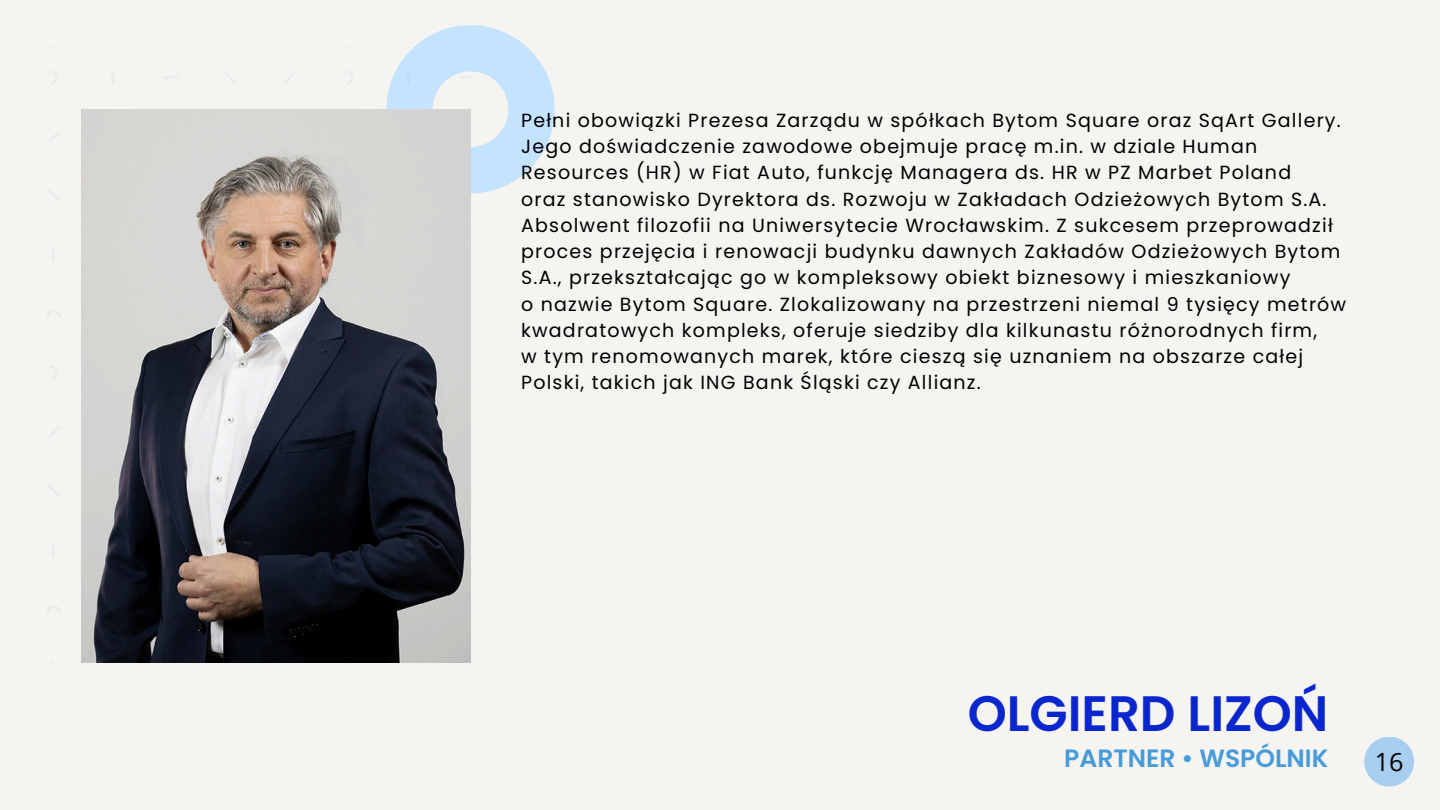
<style>
.page{position:relative;width:1440px;height:810px;background:#f5f4f1}
.page>*{position:absolute;margin:0;border:0;box-sizing:border-box;transform-origin:0 0}
.t1{font:600 49.8px "Poppins";color:#0a27cd}
.t2{font:25.2px "Open Sans";color:#000}
.t3{font:600 25px "Poppins";color:#469bd8}
.t4{font:19px/26.2px "Poppins";letter-spacing:.065em;color:#000}
</style>
<div class="page">
<svg style="left:413px;top:25px;width:142px;height:168px"></svg>
<div style="left:24px;top:48px;width:446px;height:615px;background:#f5f4f1"></div>
<img style="left:81px;top:109px;width:389px;height:554px">
<div style="left:1364px;top:737px;width:50px;height:50px;background:#a7cdef;border-radius:50%"></div>
<p class="t4" style="left:521px;top:107px;width:821px">Pełni obowiązki Prezesa Zarządu w spółkach Bytom Square oraz SqArt Gallery.<br>Jego doświadczenie zawodowe obejmuje pracę m.in. w dziale Human<br>Resources (HR) w Fiat Auto, funkcję Managera ds. HR w PZ Marbet Poland</p>
<p class="t4" style="left:521px;top:186px;width:821px">oraz stanowisko Dyrektora ds. Rozwoju w Zakładach Odzieżowych Bytom S.A.<br>Absolwent filozofii na Uniwersytecie Wrocławskim. Z sukcesem przeprowadził proces przejęcia i renowacji budynku dawnych Zakładów Odzieżowych Bytom S.A., przekształcając go w kompleksowy obiekt biznesowy i mieszkaniowy</p>
<p class="t4" style="left:521px;top:291px;width:827px">o nazwie Bytom Square. Zlokalizowany na przestrzeni niemal 9 tysięcy metrów kwadratowych kompleks, oferuje siedziby dla kilkunastu różnorodnych firm,</p>
<p class="t4" style="left:521px;top:343px;width:784px">w tym renomowanych marek, które cieszą się uznaniem na obszarze całej<br>Polski, takich jak ING Bank Śląski czy Allianz.</p>
<h2 class="t1" style="left:968px;top:678px;width:362px">OLGIERD LIZOŃ</h2>
<p class="t3" style="left:1064px;top:741px;width:266px">PARTNER • WSPÓLNIK</p>
<h1 class="t2" style="left:1375px;top:744px;width:30px">16</h1>
</div>
